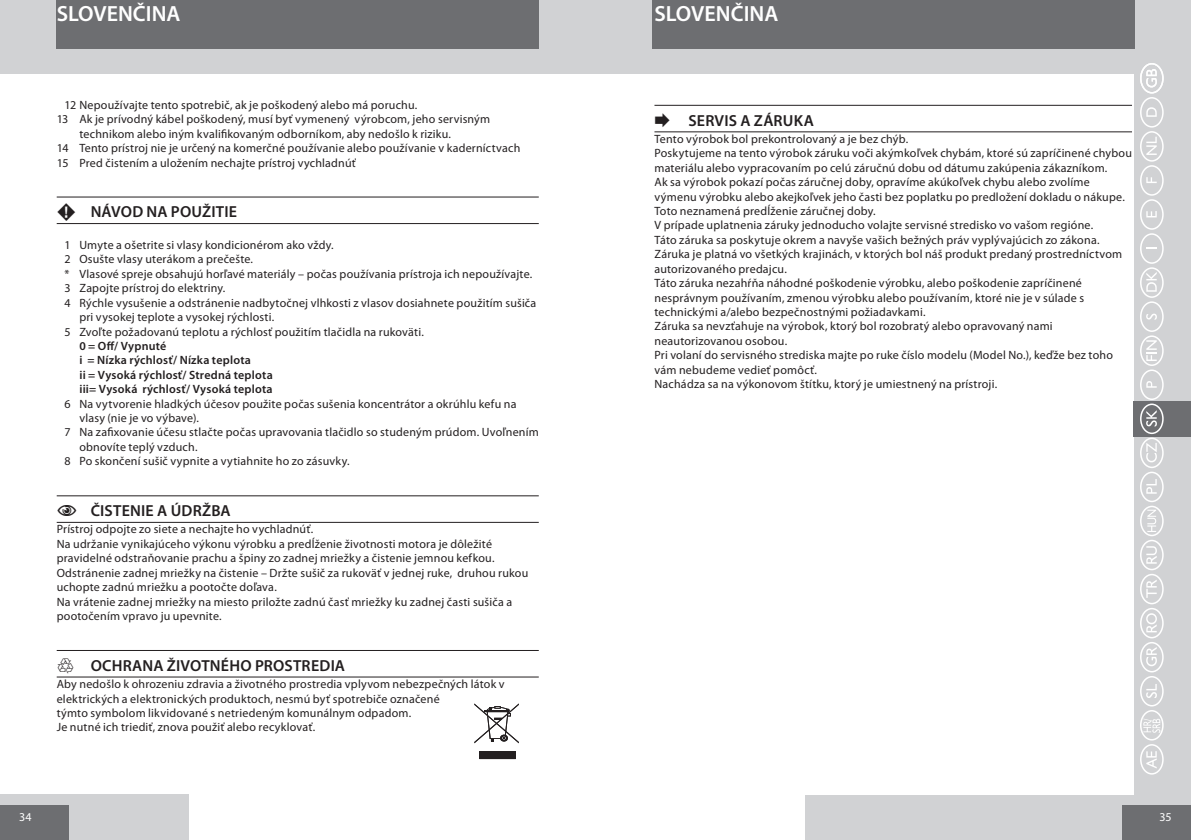
<style>
.page{position:relative;width:1191px;height:840px;background:#fff}
.page>*{position:absolute;margin:0;border:0;box-sizing:border-box;transform-origin:0 0}
.t1{font:600 22px "Myriad Pro";color:#fff}
.t2{font:600 16px "Myriad Pro";letter-spacing:.01em;color:#231f20}
.t3{font:12px/14.4px "Myriad Pro";letter-spacing:.02em;color:#231f20}
.t4{font:600 12px/14.4px "Myriad Pro";letter-spacing:.02em;color:#231f20}
.t5{font:12px "Myriad Pro";color:#fff}
.s1{font-family:"Myriad Points";font-weight:400}
</style>
<div class="page">
<div style="left:0;top:0;width:595px;height:74px;background:#d1d2d4"></div>
<div style="left:0;top:794px;width:188px;height:45px;background:#d1d2d4"></div>
<div style="left:805px;top:794px;width:386px;height:45px;background:#d1d2d4"></div>
<div style="left:1123px;top:805px;width:68px;height:34px;background:#6d6e71"></div>
<div style="left:0;top:805px;width:68px;height:34px;background:#6d6e71"></div>
<div style="left:595px;top:0;width:596px;height:74px;background:#d1d2d4"></div>
<div style="left:652px;top:0;width:482px;height:48px;background:#6d6e71"></div>
<div style="left:57px;top:0;width:482px;height:49px;background:#6d6e71"></div>
<div style="left:1134px;top:60px;width:57px;height:741px;background:#d1d2d4"></div>
<div style="left:1133px;top:401px;width:58px;height:35px;background:#6d6e71"></div>
<hr style="left:57px;top:196px;width:482px;height:1px;background:#231f20">
<hr style="left:57px;top:223px;width:482px;height:1px;background:#231f20">
<hr style="left:57px;top:495px;width:482px;height:1px;background:#231f20">
<hr style="left:57px;top:521px;width:482px;height:1px;background:#231f20">
<hr style="left:57px;top:649px;width:482px;height:1px;background:#231f20">
<hr style="left:57px;top:676px;width:482px;height:1px;background:#231f20">
<svg style="left:474px;top:703px;width:45px;height:55px"></svg>
<hr style="left:654px;top:105px;width:478px;height:1px;background:#231f20">
<hr style="left:654px;top:131px;width:478px;height:1px;background:#231f20">
<div style="left:1140px;top:97px;width:23px;height:30px;border:2px solid #fff;border-radius:50%"></div>
<svg style="left:1146px;top:107px;width:10px;height:10px"></svg>
<div style="left:1140px;top:131px;width:23px;height:30px;border:2px solid #fff;border-radius:50%"></div>
<svg style="left:1146px;top:137px;width:10px;height:18px"></svg>
<div style="left:1140px;top:165px;width:23px;height:31px;border:2px solid #fff;border-radius:50%"></div>
<svg style="left:1146px;top:177px;width:10px;height:6px"></svg>
<div style="left:1140px;top:199px;width:23px;height:31px;border:2px solid #fff;border-radius:50%"></div>
<svg style="left:1146px;top:211px;width:10px;height:6px"></svg>
<div style="left:1140px;top:233px;width:23px;height:31px;border:2px solid #fff;border-radius:50%"></div>
<svg style="left:1146px;top:247px;width:10px;height:2px"></svg>
<div style="left:1140px;top:267px;width:23px;height:31px;border:2px solid #fff;border-radius:50%"></div>
<svg style="left:1146px;top:273px;width:10px;height:18px"></svg>
<div style="left:1140px;top:301px;width:23px;height:31px;border:2px solid #fff;border-radius:50%"></div>
<svg style="left:1146px;top:313px;width:10px;height:6px"></svg>
<div style="left:1140px;top:335px;width:23px;height:31px;border:2px solid #fff;border-radius:50%"></div>
<svg style="left:1146px;top:340px;width:10px;height:21px"></svg>
<div style="left:1140px;top:369px;width:23px;height:31px;border:2px solid #fff;border-radius:50%"></div>
<svg style="left:1146px;top:381px;width:10px;height:6px"></svg>
<div style="left:1140px;top:403px;width:23px;height:31px;border:2px solid #fff;border-radius:50%"></div>
<svg style="left:1146px;top:411px;width:10px;height:15px"></svg>
<div style="left:1140px;top:437px;width:23px;height:31px;border:2px solid #fff;border-radius:50%"></div>
<svg style="left:1146px;top:443px;width:10px;height:19px"></svg>
<div style="left:1140px;top:471px;width:23px;height:31px;border:2px solid #fff;border-radius:50%"></div>
<svg style="left:1146px;top:479px;width:10px;height:14px"></svg>
<div style="left:1140px;top:505px;width:23px;height:31px;border:2px solid #fff;border-radius:50%"></div>
<svg style="left:1147px;top:509px;width:9px;height:22px"></svg>
<div style="left:1140px;top:539px;width:23px;height:31px;border:2px solid #fff;border-radius:50%"></div>
<svg style="left:1146px;top:546px;width:10px;height:17px"></svg>
<div style="left:1140px;top:573px;width:23px;height:31px;border:2px solid #fff;border-radius:50%"></div>
<svg style="left:1146px;top:580px;width:10px;height:17px"></svg>
<div style="left:1140px;top:607px;width:23px;height:31px;border:2px solid #fff;border-radius:50%"></div>
<svg style="left:1146px;top:613px;width:10px;height:19px"></svg>
<div style="left:1140px;top:641px;width:23px;height:31px;border:2px solid #fff;border-radius:50%"></div>
<svg style="left:1146px;top:648px;width:10px;height:18px"></svg>
<div style="left:1140px;top:675px;width:23px;height:31px;border:2px solid #fff;border-radius:50%"></div>
<svg style="left:1146px;top:684px;width:10px;height:13px"></svg>
<div style="left:1140px;top:743px;width:23px;height:31px;border:2px solid #fff;border-radius:50%"></div>
<svg style="left:1146px;top:751px;width:10px;height:17px"></svg>
<div style="left:1140px;top:709px;width:23px;height:31px;border:2px solid #fff;border-radius:50%"></div>
<svg style="left:1143px;top:718px;width:17px;height:14px"></svg>
<div style="left:1140px;top:63px;width:23px;height:30px;border:2px solid #fff;border-radius:50%"></div>
<svg style="left:1146px;top:69px;width:10px;height:18px"></svg>
<h1 class="t1" style="left:57px;top:1px;width:125px">SLOVENČINA</h1>
<h1 class="t1" style="left:654px;top:1px;width:125px">SLOVENČINA</h1>
<p class="t3" style="left:65px;top:97px;width:354px">12 Nepoužívajte tento spotrebič, ak je poškodený alebo má poruchu.</p>
<p class="t3" style="left:57px;top:112px;width:435px">13 Ak je prívodný kábel poškodený, musí byť vymenený výrobcom, jeho servisným</p>
<p class="t3" style="left:79px;top:126px;width:373px">technikom alebo iným kvalifikovaným odborníkom, aby nedošlo k riziku.</p>
<p class="t3" style="left:57px;top:141px;width:465px">14 Tento prístroj nie je určený na komerčné používanie alebo používanie v kaderníctvach</p>
<p class="t3" style="left:57px;top:155px;width:301px">15 Pred čistením a uložením nechajte prístroj vychladnúť</p>
<h2 class="t2" style="left:57px;top:203px;width:182px"><span class="s1">F</span> NÁVOD NA POUŽITIE</h2>
<p class="t3" style="left:65px;top:237px;width:271px">1 Umyte a ošetrite si vlasy kondicionérom ako vždy.</p>
<p class="t3" style="left:65px;top:252px;width:190px">2 Osušte vlasy uterákom a prečešte.</p>
<p class="t3" style="left:65px;top:266px;width:469px">* Vlasové spreje obsahujú horľavé materiály – počas používania prístroja ich nepoužívajte.</p>
<p class="t3" style="left:65px;top:281px;width:162px">3 Zapojte prístroj do elektriny.</p>
<p class="t3" style="left:65px;top:295px;width:473px">4 Rýchle vysušenie a odstránenie nadbytočnej vlhkosti z vlasov dosiahnete použitím sušiča</p>
<p class="t3" style="left:79px;top:309px;width:196px">pri vysokej teplote a vysokej rýchlosti.</p>
<p class="t3" style="left:65px;top:324px;width:361px">5 Zvoľte požadovanú teplotu a rýchlosť použitím tlačidla na rukoväti.</p>
<p class="t4" style="left:79px;top:338px;width:195px">0 = Off/ Vypnuté<br>i = Nízka rýchlosť/ Nízka teplota<br>ii = Vysoká rýchlosť/ Stredná teplota iii= Vysoká rýchlosť/ Vysoká teplota</p>
<p class="t3" style="left:65px;top:396px;width:453px">6 Na vytvorenie hladkých účesov použite počas sušenia koncentrátor a okrúhlu kefu na</p>
<p class="t3" style="left:79px;top:410px;width:121px">vlasy (nie je vo výbave).</p>
<p class="t3" style="left:65px;top:425px;width:475px">7 Na zafixovanie účesu stlačte počas upravovania tlačidlo so studeným prúdom. Uvoľnením</p>
<p class="t3" style="left:79px;top:439px;width:120px">obnovíte teplý vzduch.</p>
<p class="t3" style="left:65px;top:453px;width:286px">8 Po skončení sušič vypnite a vytiahnite ho zo zásuvky.</p>
<h2 class="t2" style="left:57px;top:501px;width:176px"><span class="s1">C</span> ČISTENIE A ÚDRŽBA</h2>
<p class="t3" style="left:57px;top:521px;width:473px">Prístroj odpojte zo siete a nechajte ho vychladnúť.<br>Na udržanie vynikajúceho výkonu výrobku a predĺženie životnosti motora je dôležité pravidelné odstraňovanie prachu a špiny zo zadnej mriežky a čistenie jemnou kefkou.<br>Odstránenie zadnej mriežky na čistenie – Držte sušič za rukoväť v jednej ruke, druhou rukou uchopte zadnú mriežku a pootočte doľava.<br>Na vrátenie zadnej mriežky na miesto priložte zadnú časť mriežky ku zadnej časti sušiča a pootočením vpravo ju upevnite.</p>
<h2 class="t2" style="left:57px;top:656px;width:290px"><span class="s1">H</span> OCHRANA ŽIVOTNÉHO PROSTREDIA</h2>
<p class="t3" style="left:57px;top:676px;width:449px">Aby nedošlo k ohrozeniu zdravia a životného prostredia vplyvom nebezpečných látok v elektrických a elektronických produktoch, nesmú byť spotrebiče označené<br>týmto symbolom likvidované s netriedeným komunálnym odpadom.<br>Je nutné ich triediť, znova použiť alebo recyklovať.</p>
<h2 class="t2" style="left:654px;top:111px;width:161px"><span class="s1">E</span> SERVIS A ZÁRUKA</h2>
<p class="t3" style="left:654px;top:131px;width:479px">Tento výrobok bol prekontrolovaný a je bez chýb.<br>Poskytujeme na tento výrobok záruku voči akýmkoľvek chybám, ktoré sú zapríčinené chybou materiálu alebo vypracovaním po celú záručnú dobu od dátumu zakúpenia zákazníkom.<br>Ak sa výrobok pokazí počas záručnej doby, opravíme akúkoľvek chybu alebo zvolíme výmenu výrobku alebo akejkoľvek jeho časti bez poplatku po predložení dokladu o nákupe.<br>Toto neznamená predĺženie záručnej doby.<br>V prípade uplatnenia záruky jednoducho volajte servisné stredisko vo vašom regióne.<br>Táto záruka sa poskytuje okrem a navyše vašich bežných práv vyplývajúcich zo zákona.<br>Záruka je platná vo všetkých krajinách, v ktorých bol náš produkt predaný prostredníctvom autorizovaného predajcu.<br>Táto záruka nezahŕňa náhodné poškodenie výrobku, alebo poškodenie zapríčinené nesprávnym používaním, zmenou výrobku alebo používaním, ktoré nie je v súlade s technickými a/alebo bezpečnostnými požiadavkami.<br>Záruka sa nevzťahuje na výrobok, ktorý bol rozobratý alebo opravovaný nami neautorizovanou osobou.<br>Pri volaní do servisného strediska majte po ruke číslo modelu (Model No.), keďže bez toho vám nebudeme vedieť pomôcť.<br>Nachádza sa na výkonovom štítku, ktorý je umiestnený na prístroji.</p>
<p class="t5" style="left:19px;top:810px;width:14px">34</p>
<p class="t5" style="left:1159px;top:810px;width:14px">35</p>
</div>
